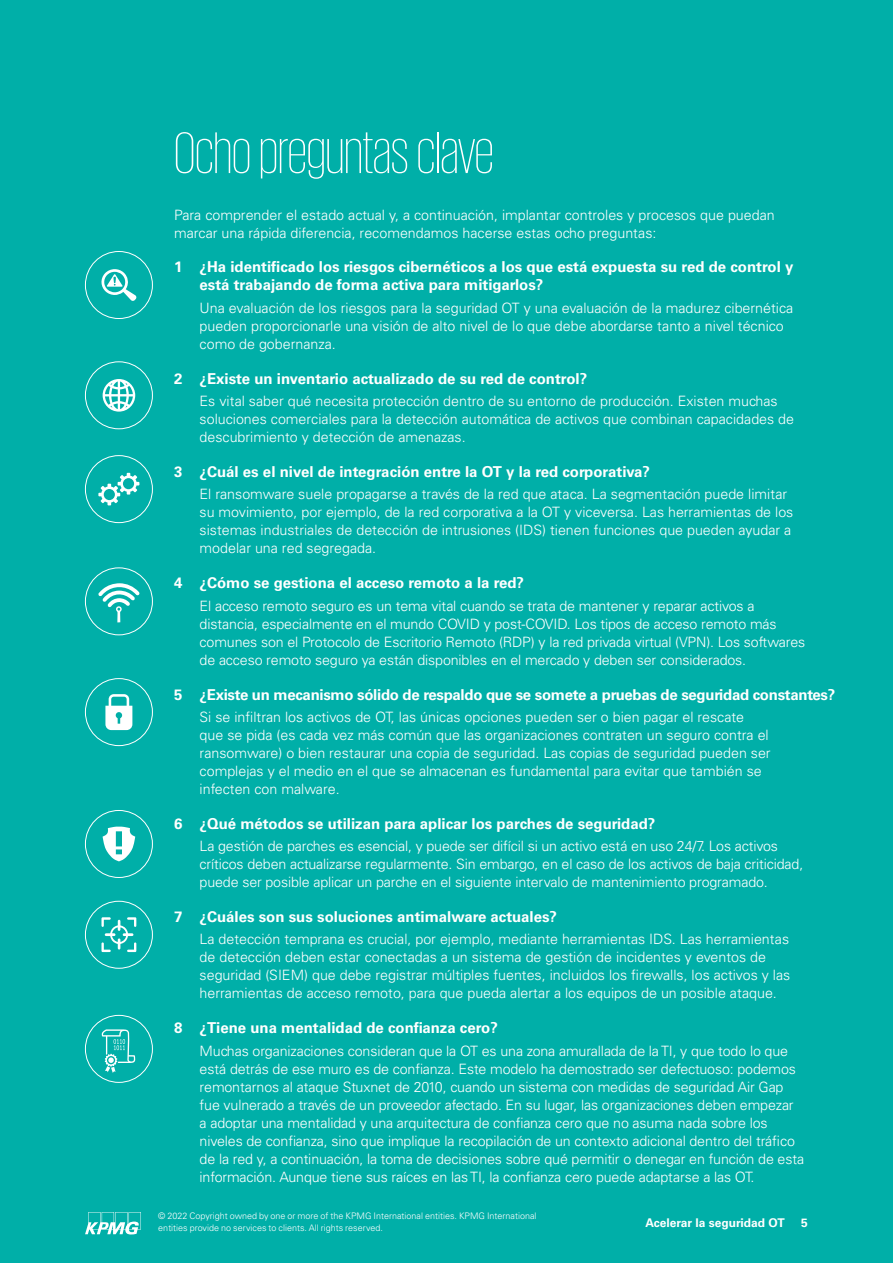
<style>
.page{position:relative;width:893px;height:1263px;background:#00afa8}
.page>*{position:absolute;margin:0;border:0;box-sizing:border-box;transform-origin:0 0}
.t1{font:200 60px "KPMG";color:#fff}
.t2{font:700 15px/18px "Univers LT Std";color:#fff}
.t3{font:700 15px "Univers LT Std";letter-spacing:-.02em;color:#fff}
.t4{font:300 14.25px/18px "Univers LT Std";color:#fff}
.t5{font:700 12px "Univers LT Std";color:#fff}
.t6{font:300 9px/12px "Univers LT Std";color:#fff}
</style>
<div class="page">
<div style="left:85px;top:251px;width:68px;height:68px;border:1px solid #fff;border-radius:50%"></div>
<div style="left:85px;top:361px;width:68px;height:68px;border:1px solid #fff;border-radius:50%"></div>
<div style="left:85px;top:1015px;width:68px;height:68px;border:1px solid #fff;border-radius:50%"></div>
<svg style="left:101px;top:269px;width:35px;height:32px"></svg>
<svg style="left:103px;top:379px;width:32px;height:33px"></svg>
<div style="left:85px;top:455px;width:68px;height:68px;border:1px solid #fff;border-radius:50%"></div>
<svg style="left:98px;top:473px;width:41px;height:32px"></svg>
<div style="left:85px;top:567px;width:68px;height:68px;border:1px solid #fff;border-radius:50%"></div>
<svg style="left:98px;top:583px;width:42px;height:39px"></svg>
<div style="left:85px;top:678px;width:68px;height:68px;border:1px solid #fff;border-radius:50%"></div>
<svg style="left:105px;top:694px;width:27px;height:36px"></svg>
<div style="left:85px;top:810px;width:68px;height:68px;border:1px solid #fff;border-radius:50%"></div>
<svg style="left:103px;top:826px;width:32px;height:35px"></svg>
<div style="left:85px;top:901px;width:68px;height:68px;border:1px solid #fff;border-radius:50%"></div>
<svg style="left:101px;top:917px;width:35px;height:35px"></svg>
<svg style="left:102px;top:1029px;width:34px;height:44px"></svg>
<svg style="left:85px;top:1212px;width:56px;height:22px"></svg>
<h1 class="t1" style="left:174px;top:124px;width:321px">Ocho preguntas clave</h1>
<p class="t4" style="left:174px;top:205px;width:602px">Para comprender el estado actual y, a continuación, implantar controles y procesos que puedan marcar una rápida diferencia, recomendamos hacerse estas ocho preguntas:</p>
<p class="t2" style="left:200px;top:258px;width:595px;text-indent:-26px">1 ¿Ha identificado los riesgos cibernéticos a los que está expuesta su red de control y está trabajando de forma activa para mitigarlos?</p>
<p class="t4" style="left:200px;top:299px;width:595px">Una evaluación de los riesgos para la seguridad OT y una evaluación de la madurez cibernética pueden proporcionarle una visión de alto nivel de lo que debe abordarse tanto a nivel técnico como de gobernanza.</p>
<p class="t2" style="left:174px;top:370px;width:415px">2 ¿Existe un inventario actualizado de su red de control?</p>
<p class="t4" style="left:200px;top:392px;width:596px">Es vital saber qué necesita protección dentro de su entorno de producción. Existen muchas soluciones comerciales para la detección automática de activos que combinan capacidades de descubrimiento y detección de amenazas.</p>
<p class="t2" style="left:174px;top:463px;width:477px">3 ¿Cuál es el nivel de integración entre la OT y la red corporativa?</p>
<p class="t4" style="left:200px;top:485px;width:595px">El ransomware suele propagarse a través de la red que ataca. La segmentación puede limitar su movimiento, por ejemplo, de la red corporativa a la OT y viceversa. Las herramientas de los sistemas industriales de detección de intrusiones (IDS) tienen funciones que pueden ayudar a modelar una red segregada.</p>
<p class="t2" style="left:174px;top:574px;width:351px">4 ¿Cómo se gestiona el acceso remoto a la red?</p>
<p class="t4" style="left:200px;top:596px;width:607px">El acceso remoto seguro es un tema vital cuando se trata de mantener y reparar activos a distancia, especialmente en el mundo COVID y post-COVID. Los tipos de acceso remoto más comunes son el Protocolo de Escritorio Remoto (RDP) y la red privada virtual (VPN). Los softwares de acceso remoto seguro ya están disponibles en el mercado y deben ser considerados.</p>
<p class="t3" style="left:174px;top:685px;width:663px">5 ¿Existe un mecanismo sólido de respaldo que se somete a pruebas de seguridad constantes?</p>
<p class="t4" style="left:200px;top:708px;width:573px">Si se infiltran los activos de OT, las únicas opciones pueden ser o bien pagar el rescate que se pida (es cada vez más común que las organizaciones contraten un seguro contra el ransomware) o bien restaurar una copia de seguridad. Las copias de seguridad pueden ser complejas y el medio en el que se almacenan es fundamental para evitar que también se infecten con malware.</p>
<p class="t2" style="left:174px;top:815px;width:483px">6 ¿Qué métodos se utilizan para aplicar los parches de seguridad?</p>
<p class="t4" style="left:200px;top:837px;width:605px">La gestión de parches es esencial, y puede ser difícil si un activo está en uso 24/7. Los activos críticos deben actualizarse regularmente. Sin embargo, en el caso de los activos de baja criticidad, puede ser posible aplicar un parche en el siguiente intervalo de mantenimiento programado.</p>
<p class="t2" style="left:174px;top:908px;width:384px">7 ¿Cuáles son sus soluciones antimalware actuales?</p>
<p class="t4" style="left:200px;top:930px;width:592px">La detección temprana es crucial, por ejemplo, mediante herramientas IDS. Las herramientas de detección deben estar conectadas a un sistema de gestión de incidentes y eventos de seguridad (SIEM) que debe registrar múltiples fuentes, incluidos los firewalls, los activos y las herramientas de acceso remoto, para que pueda alertar a los equipos de un posible ataque.</p>
<p class="t2" style="left:174px;top:1019px;width:325px">8 ¿Tiene una mentalidad de confianza cero?</p>
<p class="t4" style="left:200px;top:1041px;width:606px">Muchas organizaciones consideran que la OT es una zona amurallada de la TI, y que todo lo que está detrás de ese muro es de confianza. Este modelo ha demostrado ser defectuoso: podemos remontarnos al ataque Stuxnet de 2010, cuando un sistema con medidas de seguridad Air Gap fue vulnerado a través de un proveedor afectado. En su lugar, las organizaciones deben empezar a adoptar una mentalidad y una arquitectura de confianza cero que no asuma nada sobre los niveles de confianza, sino que implique la recopilación de un contexto adicional dentro del tráfico de la red y, a continuación, la toma de decisiones sobre qué permitir o denegar en función de esta información. Aunque tiene sus raíces en las TI, la confianza cero puede adaptarse a las OT.</p>
<p class="t6" style="left:158px;top:1209px;width:380px">© 2022 Copyright owned by one or more of the KPMG International entities. KPMG International entities provide no services to clients. All rights reserved.</p>
<p class="t5" style="left:645px;top:1216px;width:141px">Acelerar la seguridad OT</p>
<p class="t5" style="left:801px;top:1216px;width:8px">5</p>
</div>
